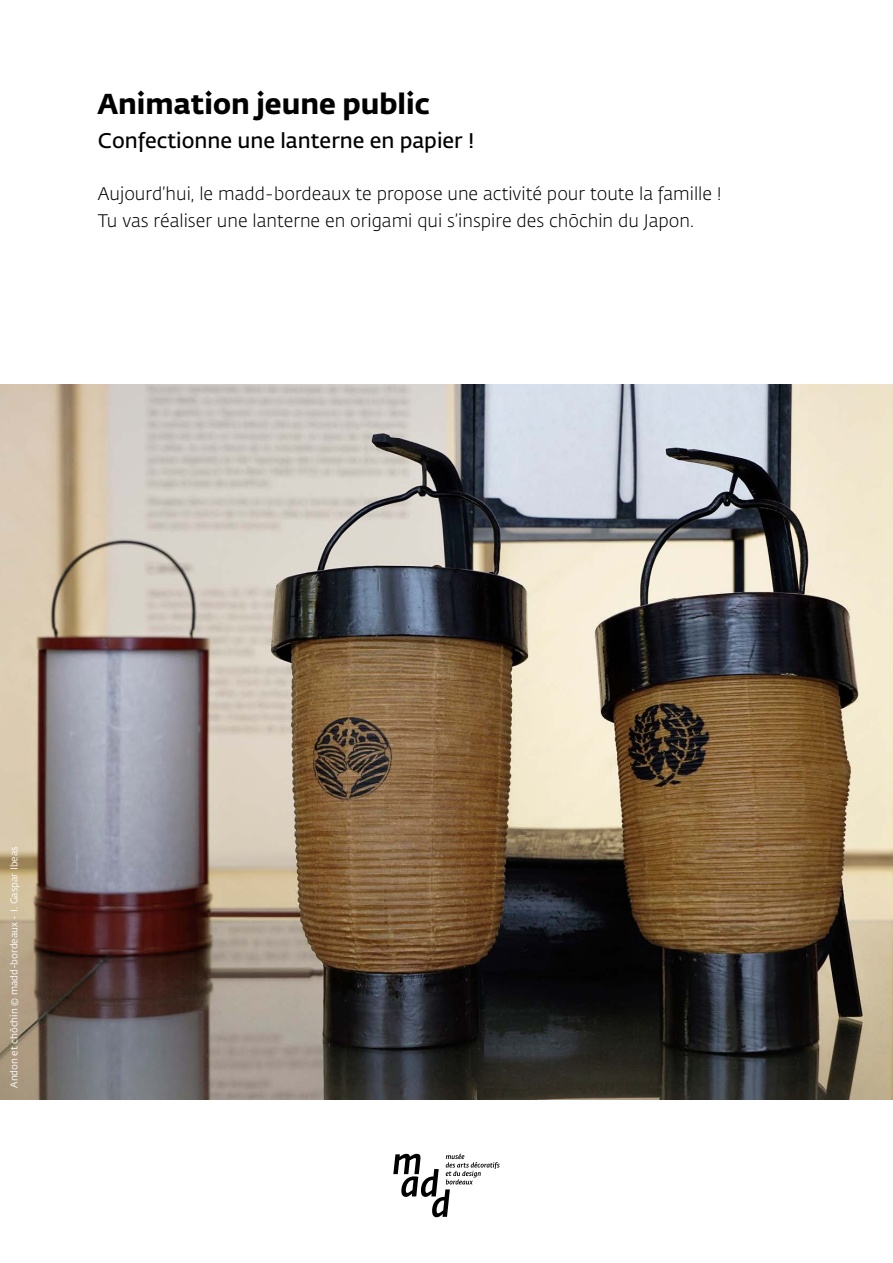
<style>
.page{position:relative;width:893px;height:1263px;background:#fff}
.page>*{position:absolute;margin:0;border:0;box-sizing:border-box;transform-origin:0 0}
.t1{font:700 28.5px "Fedra Sans Pro";color:#000}
.t2{font:600 21px "Fedra Sans Pro";color:#000}
.t3{font:300 18px/27px "Fedra Sans Pro";color:#000}
.t4{font:9.75px "Fedra Sans Pro";color:#fff}
</style>
<div class="page">
<svg style="left:393px;top:1153px;width:107px;height:64px"></svg>
<img style="left:0;top:385px;width:893px;height:714px">
<p class="t1" style="left:98px;top:81px;width:333px">Animation jeune public</p>
<p class="t2" style="left:98px;top:126px;width:378px">Confectionne une lanterne en papier !</p>
<p class="t3" style="left:98px;top:180px;width:625px">Aujourd’hui, le madd-bordeaux te propose une activité pour toute la famille !<br>Tu vas réaliser une lanterne en origami qui s’inspire des chōchin du Japon.</p>
<p class="t4" style="left:7px;top:1088px;width:243px;rotate:-90deg">Andon et chōchin © madd-bordeaux - I. Gaspar Ibeas</p>
</div>
